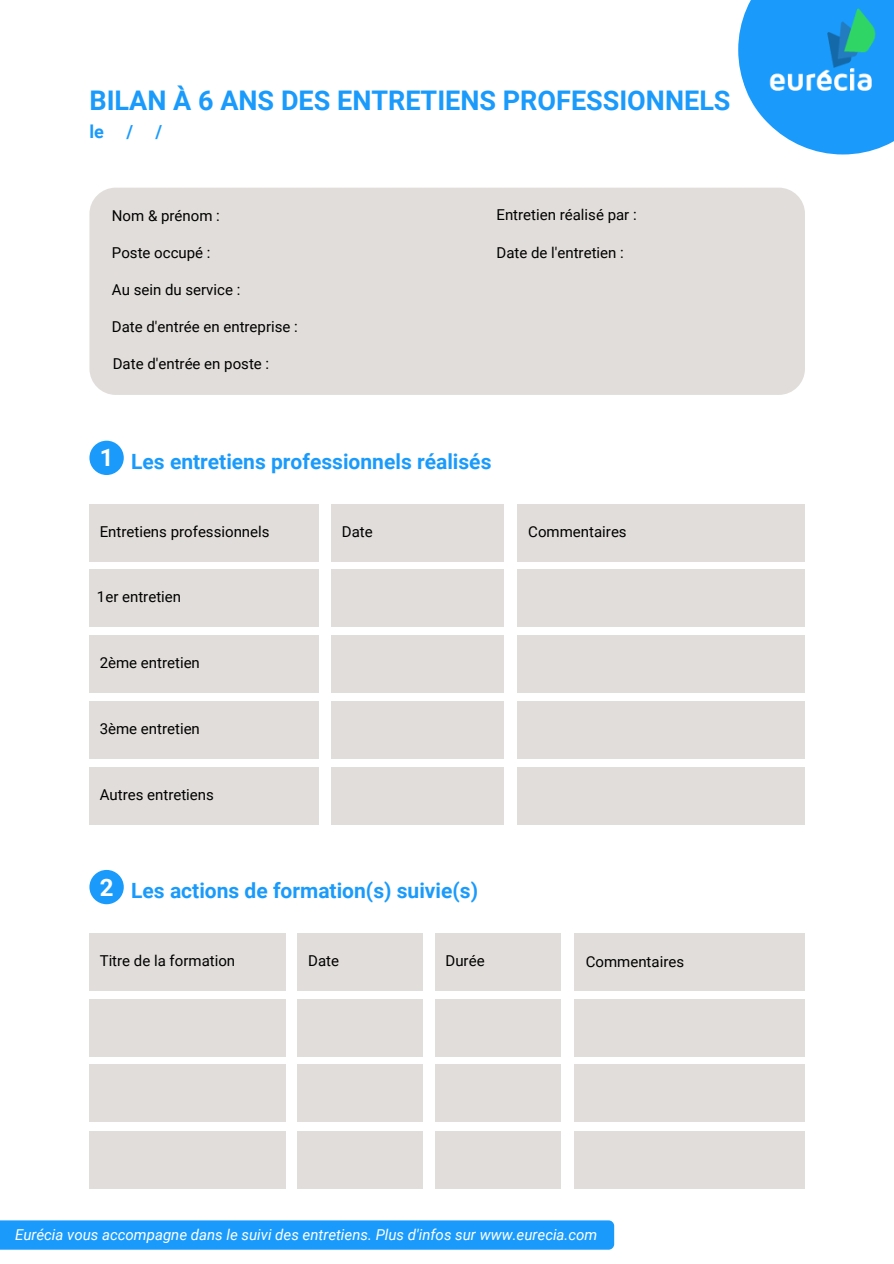
<style>
.page{position:relative;width:894px;height:1264px;background:#fff}
.page>*{position:absolute;margin:0;border:0;box-sizing:border-box;transform-origin:0 0}
.t1{font:700 27px "Roboto";color:#1a9bfc}
.t2{font:700 24px "Roboto";color:#fff}
.t3{font:700 21px "Roboto";color:#1a9bfc}
.t4{font:700 18px "Roboto";color:#1a9bfc}
.t5{font:15px "Roboto";color:#000}
.t6{font:italic 15px "Roboto";color:#fff}
</style>
<div class="page">
<svg style="left:806px;top:148px;width:73px;height:6px"></svg>
<img style="left:738px;top:0;width:155px;height:148px">
<div style="left:89px;top:188px;width:715px;height:207px;background:#e1ddda;border-radius:26px"></div>
<div style="left:89px;top:440px;width:35px;height:35px;background:#1a9bfc;border-radius:50%"></div>
<div style="left:0;top:1220px;width:614px;height:29px;background:#1a9bfc"></div>
<div style="left:331px;top:504px;width:172px;height:58px;background:#e1ddda"></div>
<div style="left:89px;top:504px;width:230px;height:58px;background:#e1ddda"></div>
<div style="left:517px;top:504px;width:287px;height:58px;background:#e1ddda"></div>
<div style="left:331px;top:569px;width:172px;height:58px;background:#e1ddda"></div>
<div style="left:89px;top:569px;width:230px;height:58px;background:#e1ddda"></div>
<div style="left:517px;top:569px;width:287px;height:58px;background:#e1ddda"></div>
<div style="left:331px;top:635px;width:172px;height:57px;background:#e1ddda"></div>
<div style="left:89px;top:635px;width:230px;height:57px;background:#e1ddda"></div>
<div style="left:517px;top:635px;width:287px;height:57px;background:#e1ddda"></div>
<div style="left:331px;top:701px;width:172px;height:58px;background:#e1ddda"></div>
<div style="left:89px;top:701px;width:230px;height:58px;background:#e1ddda"></div>
<div style="left:517px;top:701px;width:287px;height:58px;background:#e1ddda"></div>
<div style="left:89px;top:869px;width:35px;height:35px;background:#1a9bfc;border-radius:50%"></div>
<div style="left:298px;top:933px;width:125px;height:58px;background:#e1ddda"></div>
<div style="left:89px;top:933px;width:196px;height:58px;background:#e1ddda"></div>
<div style="left:573px;top:933px;width:231px;height:58px;background:#e1ddda"></div>
<div style="left:298px;top:998px;width:125px;height:58px;background:#e1ddda"></div>
<div style="left:89px;top:998px;width:196px;height:58px;background:#e1ddda"></div>
<div style="left:573px;top:998px;width:231px;height:58px;background:#e1ddda"></div>
<div style="left:298px;top:1064px;width:125px;height:57px;background:#e1ddda"></div>
<div style="left:89px;top:1064px;width:196px;height:57px;background:#e1ddda"></div>
<div style="left:573px;top:1064px;width:231px;height:57px;background:#e1ddda"></div>
<div style="left:298px;top:1130px;width:125px;height:58px;background:#e1ddda"></div>
<div style="left:89px;top:1130px;width:196px;height:58px;background:#e1ddda"></div>
<div style="left:573px;top:1130px;width:231px;height:58px;background:#e1ddda"></div>
<div style="left:435px;top:933px;width:125px;height:58px;background:#e1ddda"></div>
<div style="left:435px;top:998px;width:125px;height:58px;background:#e1ddda"></div>
<div style="left:435px;top:1064px;width:125px;height:57px;background:#e1ddda"></div>
<div style="left:435px;top:1130px;width:125px;height:58px;background:#e1ddda"></div>
<div style="left:331px;top:767px;width:172px;height:57px;background:#e1ddda"></div>
<div style="left:89px;top:767px;width:230px;height:57px;background:#e1ddda"></div>
<div style="left:517px;top:767px;width:287px;height:57px;background:#e1ddda"></div>
<p class="t1" style="left:89px;top:85px;width:642px">BILAN À 6 ANS DES ENTRETIENS PROFESSIONNELS</p>
<p class="t4" style="left:89px;top:121px;width:74px">le / /</p>
<p class="t5" style="left:112px;top:207px;width:109px">Nom &amp; prénom :</p>
<p class="t5" style="left:112px;top:244px;width:100px">Poste occupé :</p>
<p class="t5" style="left:112px;top:281px;width:130px">Au sein du service :</p>
<p class="t5" style="left:112px;top:318px;width:187px">Date d'entrée en entreprise :</p>
<p class="t5" style="left:113px;top:355px;width:158px">Date d'entrée en poste :</p>
<p class="t5" style="left:496px;top:206px;width:142px">Entretien réalisé par :</p>
<p class="t5" style="left:496px;top:244px;width:129px">Date de l'entretien :</p>
<p class="t2" style="left:100px;top:444px;width:15px">1</p>
<p class="t3" style="left:131px;top:450px;width:361px">Les entretiens professionnels réalisés</p>
<p class="t5" style="left:100px;top:522px;width:171px">Entretiens professionnels</p>
<p class="t5" style="left:342px;top:523px;width:32px">Date</p>
<p class="t5" style="left:528px;top:523px;width:100px">Commentaires</p>
<p class="t5" style="left:97px;top:588px;width:86px">1er entretien</p>
<p class="t5" style="left:100px;top:653px;width:102px">2ème entretien</p>
<p class="t5" style="left:100px;top:720px;width:102px">3ème entretien</p>
<p class="t5" style="left:100px;top:785px;width:116px">Autres entretiens</p>
<p class="t2" style="left:100px;top:873px;width:15px">2</p>
<p class="t3" style="left:131px;top:879px;width:348px">Les actions de formation(s) suivie(s)</p>
<p class="t5" style="left:100px;top:951px;width:137px">Titre de la formation</p>
<p class="t5" style="left:308px;top:952px;width:32px">Date</p>
<p class="t5" style="left:445px;top:952px;width:41px">Durée</p>
<p class="t5" style="left:585px;top:952px;width:100px">Commentaires</p>
<p class="t6" style="left:15px;top:1225px;width:583px">Eurécia vous accompagne dans le suivi des entretiens. Plus d'infos sur www.eurecia.com</p>
</div>
